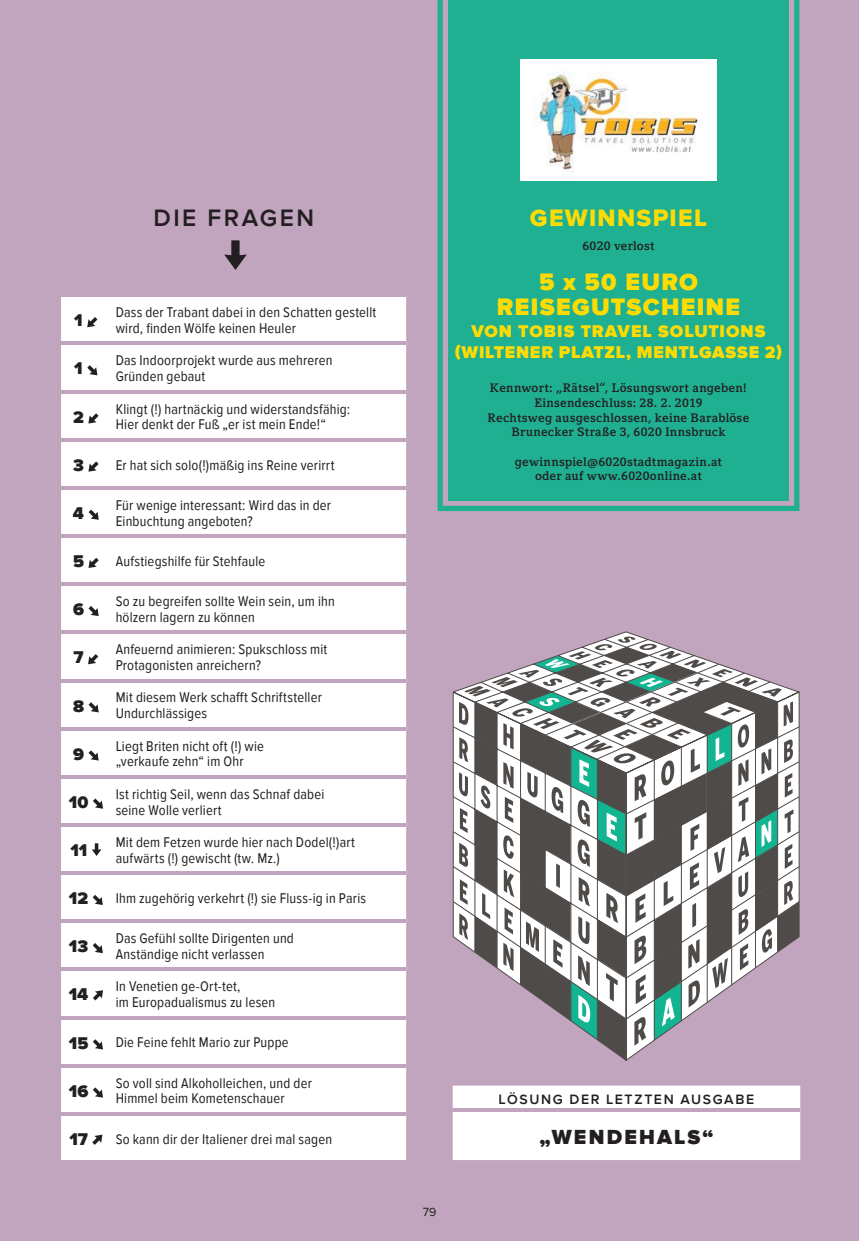
<style>
.page{position:relative;width:859px;height:1241px;background:#fff}
.page>*{position:absolute;margin:0;border:0;box-sizing:border-box;transform-origin:0 0}
.t1{font:900 24.5px/25.2px "Proxima Nova";letter-spacing:.055em;color:#ffdc01;text-align:center}
.t2{font:24.5px "Proxima Nova Extrabld";letter-spacing:.055em;color:#ffdc01}
.t3{font:600 24.5px "Proxima Nova";letter-spacing:.1em;color:#231f20}
.t4{font:900 21px "Proxima Nova";letter-spacing:.1em;color:#231f20}
.t5{font:900 17.5px/21.7px "Proxima Nova";letter-spacing:.045em;color:#ffdc01;text-align:center}
.t6{font:900 17.5px "Proxima Nova";letter-spacing:.005em;color:#231f20}
.t7{font:14.53px/15.8px "Proxima Nova Cond";letter-spacing:.015em;color:#231f20}
.t8{font:600 14px "Proxima Nova";letter-spacing:.12em;color:#231f20}
.t9{font:700 12.25px/14.7px "Compatil Letter LT";letter-spacing:.02em;color:#231f20;text-align:center}
.t10{font:12.25px "Proxima Nova";color:#231f20}
</style>
<div class="page">
<div style="left:0;top:0;width:858px;height:1240px;background:#c1a4bd"></div>
<svg style="left:224px;top:240px;width:23px;height:30px"></svg>
<div style="left:61px;top:297px;width:345px;height:863px;background:#fff"></div>
<hr style="left:61px;top:342px;width:50px;height:3px;background:#c1a4bd">
<hr style="left:111px;top:342px;width:295px;height:3px;background:#c1a4bd">
<hr style="left:61px;top:390px;width:50px;height:3px;background:#c1a4bd">
<hr style="left:111px;top:390px;width:295px;height:3px;background:#c1a4bd">
<hr style="left:61px;top:438px;width:50px;height:3px;background:#c1a4bd">
<hr style="left:111px;top:438px;width:295px;height:3px;background:#c1a4bd">
<hr style="left:61px;top:486px;width:50px;height:3px;background:#c1a4bd">
<hr style="left:111px;top:486px;width:295px;height:3px;background:#c1a4bd">
<hr style="left:61px;top:534px;width:50px;height:3px;background:#c1a4bd">
<hr style="left:111px;top:534px;width:295px;height:3px;background:#c1a4bd">
<hr style="left:61px;top:582px;width:50px;height:4px;background:#c1a4bd">
<hr style="left:111px;top:582px;width:295px;height:4px;background:#c1a4bd">
<hr style="left:61px;top:630px;width:50px;height:4px;background:#c1a4bd">
<hr style="left:111px;top:630px;width:295px;height:4px;background:#c1a4bd">
<svg style="left:61px;top:678px;width:50px;height:4px"></svg>
<svg style="left:111px;top:678px;width:295px;height:4px"></svg>
<svg style="left:61px;top:726px;width:50px;height:4px"></svg>
<svg style="left:111px;top:726px;width:295px;height:4px"></svg>
<hr style="left:61px;top:775px;width:50px;height:3px;background:#c1a4bd">
<hr style="left:111px;top:775px;width:295px;height:3px;background:#c1a4bd">
<hr style="left:61px;top:823px;width:50px;height:3px;background:#c1a4bd">
<hr style="left:111px;top:823px;width:295px;height:3px;background:#c1a4bd">
<hr style="left:61px;top:871px;width:50px;height:3px;background:#c1a4bd">
<hr style="left:111px;top:871px;width:295px;height:3px;background:#c1a4bd">
<hr style="left:61px;top:919px;width:50px;height:3px;background:#c1a4bd">
<hr style="left:111px;top:919px;width:295px;height:3px;background:#c1a4bd">
<hr style="left:61px;top:967px;width:50px;height:4px;background:#c1a4bd">
<hr style="left:111px;top:967px;width:295px;height:4px;background:#c1a4bd">
<svg style="left:61px;top:1015px;width:50px;height:4px"></svg>
<svg style="left:111px;top:1015px;width:295px;height:4px"></svg>
<svg style="left:61px;top:1063px;width:50px;height:4px"></svg>
<svg style="left:111px;top:1063px;width:295px;height:4px"></svg>
<svg style="left:61px;top:1111px;width:50px;height:4px"></svg>
<svg style="left:111px;top:1111px;width:295px;height:4px"></svg>
<svg style="left:87px;top:317px;width:10px;height:10px"></svg>
<svg style="left:87px;top:365px;width:10px;height:10px"></svg>
<svg style="left:88px;top:413px;width:11px;height:10px"></svg>
<svg style="left:88px;top:461px;width:11px;height:10px"></svg>
<svg style="left:89px;top:509px;width:10px;height:10px"></svg>
<svg style="left:88px;top:557px;width:11px;height:11px"></svg>
<svg style="left:88px;top:606px;width:11px;height:10px"></svg>
<svg style="left:88px;top:654px;width:10px;height:10px"></svg>
<svg style="left:88px;top:702px;width:11px;height:10px"></svg>
<svg style="left:88px;top:750px;width:11px;height:10px"></svg>
<svg style="left:93px;top:798px;width:10px;height:10px"></svg>
<svg style="left:92px;top:843px;width:9px;height:12px"></svg>
<svg style="left:93px;top:894px;width:10px;height:10px"></svg>
<svg style="left:93px;top:942px;width:10px;height:11px"></svg>
<svg style="left:93px;top:990px;width:10px;height:10px"></svg>
<svg style="left:93px;top:1039px;width:10px;height:10px"></svg>
<svg style="left:93px;top:1087px;width:10px;height:10px"></svg>
<svg style="left:92px;top:1134px;width:10px;height:10px"></svg>
<div style="left:452px;top:1085px;width:348px;height:74px;background:#fff"></div>
<hr style="left:452px;top:1108px;width:348px;height:3px;background:#c1a4bd">
<svg style="left:452px;top:631px;width:346px;height:429px"></svg>
<div style="left:437px;top:0;width:362px;height:511px;background:#1fb092"></div>
<img style="left:520px;top:60px;width:195px;height:120px">
<h1 class="t3" style="left:153px;top:203px;width:162px">DIE FRAGEN</h1>
<p class="t6" style="left:74px;top:310px;width:10px">1</p>
<p class="t7" style="left:116px;top:305px;width:262px">Dass der Trabant dabei in den Schatten gestellt wird, finden Wölfe keinen Heuler</p>
<p class="t6" style="left:74px;top:358px;width:10px">1</p>
<p class="t7" style="left:116px;top:353px;width:218px">Das Indoorprojekt wurde aus mehreren<br>Gründen gebaut</p>
<p class="t6" style="left:73px;top:406px;width:12px">2</p>
<p class="t7" style="left:116px;top:401px;width:236px">Klingt (!) hartnäckig und widerstandsfähig:<br>Hier denkt der Fuß „er ist mein Ende!“</p>
<p class="t6" style="left:73px;top:455px;width:12px">3</p>
<p class="t7" style="left:116px;top:457px;width:220px">Er hat sich solo(!)mäßig ins Reine verirrt</p>
<p class="t6" style="left:73px;top:503px;width:13px">4</p>
<p class="t7" style="left:116px;top:497px;width:217px">Für wenige interessant: Wird das in der<br>Einbuchtung angeboten?</p>
<p class="t6" style="left:73px;top:551px;width:12px">5</p>
<p class="t7" style="left:116px;top:553px;width:151px">Aufstiegshilfe für Stehfaule</p>
<p class="t6" style="left:73px;top:599px;width:12px">6</p>
<p class="t7" style="left:116px;top:593px;width:220px">So zu begreifen sollte Wein sein, um ihn hölzern lagern zu können</p>
<p class="t6" style="left:73px;top:647px;width:12px">7</p>
<p class="t7" style="left:116px;top:642px;width:213px">Anfeuernd animieren: Spukschloss mit<br>Protagonisten anreichern?</p>
<p class="t6" style="left:73px;top:695px;width:13px">8</p>
<p class="t7" style="left:116px;top:690px;width:208px">Mit diesem Werk schafft Schriftsteller<br>Undurchlässiges</p>
<p class="t6" style="left:73px;top:743px;width:12px">9</p>
<p class="t7" style="left:116px;top:738px;width:150px">Liegt Briten nicht oft (!) wie „verkaufe zehn“ im Ohr</p>
<p class="t6" style="left:69px;top:791px;width:21px">10</p>
<p class="t7" style="left:116px;top:786px;width:210px">Ist richtig Seil, wenn das Schnaf dabei seine Wolle verliert</p>
<p class="t6" style="left:70px;top:839px;width:18px">11</p>
<p class="t7" style="left:116px;top:834px;width:241px">Mit dem Fetzen wurde hier nach Dodel(!)art aufwärts (!) gewischt (tw. Mz.)</p>
<p class="t6" style="left:69px;top:888px;width:21px">12</p>
<p class="t7" style="left:116px;top:890px;width:252px">Ihm zugehörig verkehrt (!) sie Fluss-ig in Paris</p>
<p class="t6" style="left:69px;top:936px;width:21px">13</p>
<p class="t7" style="left:116px;top:930px;width:180px">Das Gefühl sollte Dirigenten und<br>Anständige nicht verlassen</p>
<p class="t6" style="left:69px;top:984px;width:21px">14</p>
<p class="t7" style="left:116px;top:978px;width:161px">In Venetien ge-Ort-tet,<br>im Europadualismus zu lesen</p>
<p class="t6" style="left:69px;top:1032px;width:21px">15</p>
<p class="t7" style="left:116px;top:1034px;width:174px">Die Feine fehlt Mario zur Puppe</p>
<p class="t6" style="left:69px;top:1080px;width:21px">16</p>
<p class="t7" style="left:116px;top:1075px;width:198px">So voll sind Alkoholleichen, und der<br>Himmel beim Kometenschauer</p>
<p class="t6" style="left:69px;top:1128px;width:20px">17</p>
<p class="t7" style="left:116px;top:1131px;width:218px">So kann dir der Italiener drei mal sagen</p>
<h1 class="t2" style="left:529px;top:204px;width:179px">GEWINNSPIEL</h1>
<p class="t9" style="left:582px;top:238px;width:74px">6020 verlost</p>
<h1 class="t1" style="left:496px;top:269px;width:244px">5 x 50 EURO<br>REISEGUTSCHEINE</h1>
<p class="t5" style="left:454px;top:320px;width:329px">VON TOBIS TRAVEL SOLUTIONS (WILTENER PLATZL, MENTLGASSE 2)</p>
<p class="t9" style="left:487px;top:380px;width:263px">Kennwort: „Rätsel“, Lösungswort angeben!<br>Einsendeschluss: 28. 2. 2019<br>Rechtsweg ausgeschlossen, keine Barablöse Brunecker Straße 3, 6020 Innsbruck</p>
<p class="t9" style="left:514px;top:454px;width:208px">gewinnspiel@6020stadtmagazin.at oder auf www.6020online.at</p>
<p class="t10" style="left:422px;top:1204px;width:15px">79</p>
<p class="t8" style="left:498px;top:1090px;width:257px">LÖSUNG DER LETZTEN AUSGABE</p>
<h2 class="t4" style="left:539px;top:1124px;width:175px">„WENDEHALS“</h2>
</div>
